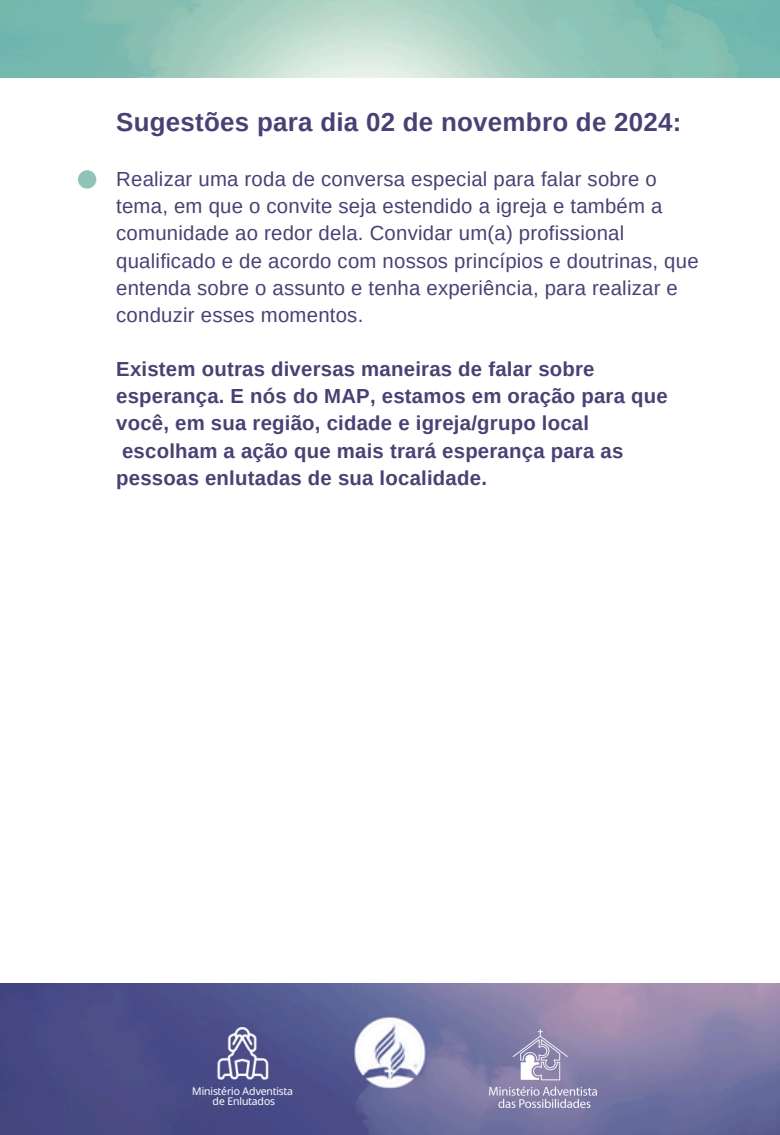
<style>
.page{position:relative;width:780px;height:1135px;background:#fff}
.page>*{position:absolute;margin:0;border:0;box-sizing:border-box;transform-origin:0 0}
.t1{font:700 26px "Arimo";letter-spacing:.01em;color:#484174}
.t2{font:20.25px/27px "Arimo";letter-spacing:.01em;color:#484174}
.t3{font:700 20.25px/27px "Arimo";letter-spacing:.01em;color:#484174}
.t4{font:10.5px "Advent Sans Logo";color:#fefefe}
</style>
<div class="page">
<img style="left:0;top:983px;width:780px;height:151px">
<img style="left:192px;top:1024px;width:92px;height:83px">
<img style="left:489px;top:1029px;width:107px;height:78px">
<div style="left:78px;top:170px;width:18px;height:19px;background:#91c3b8;border-radius:50%"></div>
<h2 class="t1" style="left:116px;top:108px;width:567px">Sugestões para dia 02 de novembro de 2024:</h2>
<p class="t2" style="left:116px;top:166px;width:584px">Realizar uma roda de conversa especial para falar sobre o tema, em que o convite seja estendido a igreja e também a comunidade ao redor dela. Convidar um(a) profissional qualificado e de acordo com nossos princípios e doutrinas, que entenda sobre o assunto e tenha experiência, para realizar e conduzir esses momentos.</p>
<p class="t3" style="left:116px;top:355px;width:553px">Existem outras diversas maneiras de falar sobre esperança. E nós do MAP, estamos em oração para que você, em sua região, cidade e igreja/grupo local escolham a ação que mais trará esperança para as pessoas enlutadas de sua localidade.</p>
<p class="t4" style="left:192px;top:1083px;width:102px">Ministério Adventista</p>
<p class="t4" style="left:213px;top:1094px;width:64px">de Enlutados</p>
</div>
